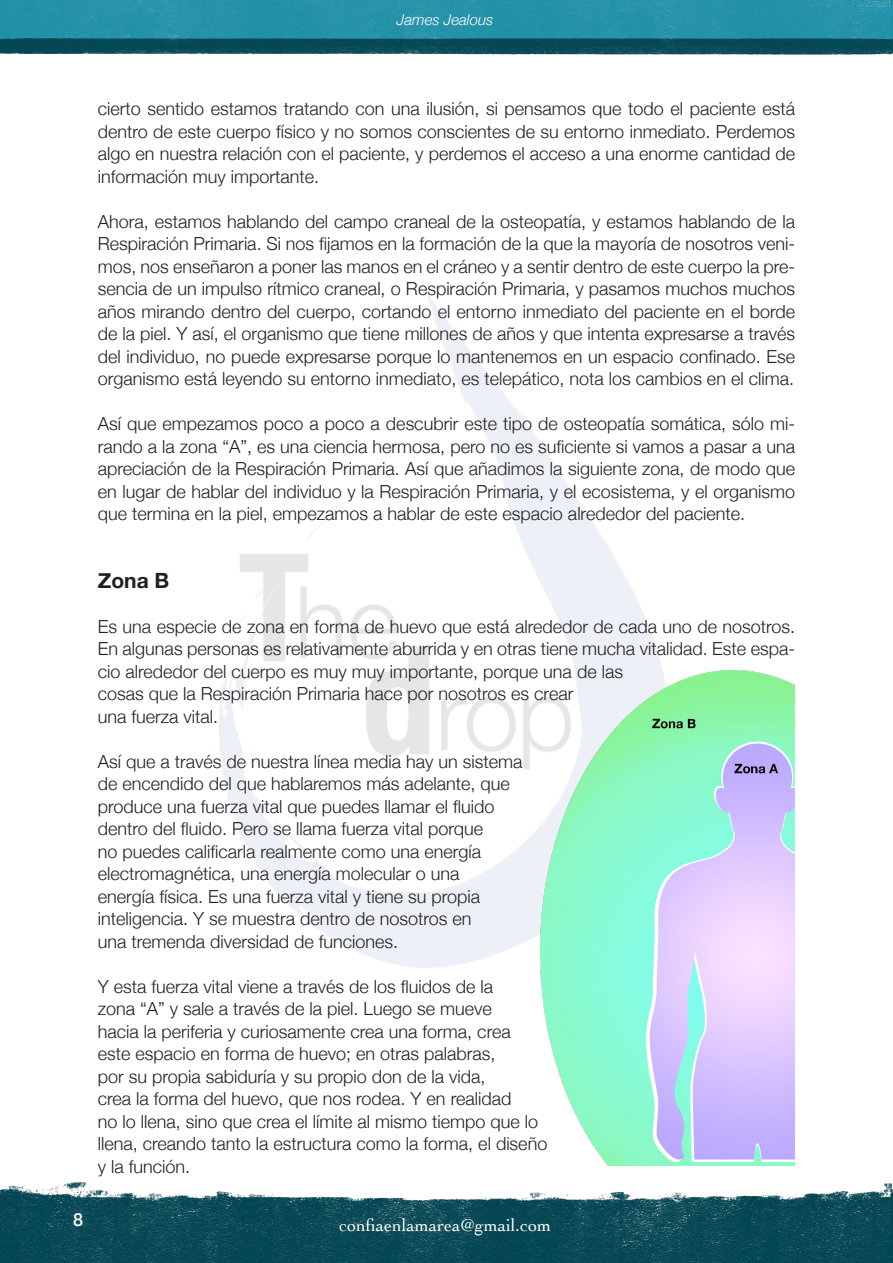
<style>
.page{position:relative;width:893px;height:1263px;background:#fff}
.page>*{position:absolute;margin:0;border:0;box-sizing:border-box;transform-origin:0 0}
.Castellano{font:700 21px "Helvetica Neue";color:#231f20}
.Castellano-2{font:300 18px/22.5px "Helvetica Neue";color:#231f20;text-align:justify}
.t1{font:18px "Cochin";color:#fff}
.t2{font:500 18px "Helvetica Neue";color:#fff}
.t3{font:italic 300 15px "Helvetica Neue";color:#fff}
</style>
<div class="page">
<img style="left:0;top:0;width:893px;height:55px">
<img style="left:0;top:1183px;width:893px;height:80px">
<img style="left:219px;top:292px;width:444px;height:675px">
<img style="left:540px;top:671px;width:254px;height:494px">
<p class="t3" style="left:397px;top:8px;width:98px">James Jealous</p>
<p class="Castellano-2" style="left:98px;top:96px;width:699px">cierto sentido estamos tratando con una ilusión, si pensamos que todo el paciente está dentro de este cuerpo físico y no somos conscientes de su entorno inmediato. Perdemos algo en nuestra relación con el paciente, y perdemos el acceso a una enorme cantidad de información muy importante.</p>
<p class="Castellano-2" style="left:98px;top:209px;width:699px">Ahora, estamos hablando del campo craneal de la osteopatía, y estamos hablando de la Respiración Primaria. Si nos fijamos en la formación de la que la mayoría de nosotros veni&shy;mos, nos enseñaron a poner las manos en el cráneo y a sentir dentro de este cuerpo la pre&shy;sencia de un impulso rítmico craneal, o Respiración Primaria, y pasamos muchos muchos años mirando dentro del cuerpo, cortando el entorno inmediato del paciente en el borde de la piel. Y así, el organismo que tiene millones de años y que intenta expresarse a través del individuo, no puede expresarse porque lo mantenemos en un espacio confinado. Ese organismo está leyendo su entorno inmediato, es telepático, nota los cambios en el clima.</p>
<p class="Castellano-2" style="left:98px;top:411px;width:699px">Así que empezamos poco a poco a descubrir este tipo de osteopatía somática, sólo mi&shy;rando a la zona “A”, es una ciencia hermosa, pero no es suficiente si vamos a pasar a una apreciación de la Respiración Primaria. Así que añadimos la siguiente zona, de modo que en lugar de hablar del individuo y la Respiración Primaria, y el ecosistema, y el organismo que termina en la piel, empezamos a hablar de este espacio alrededor del paciente.</p>
<p class="t2" style="left:73px;top:1205px;width:12px">8</p>
<p class="Castellano" style="left:98px;top:564px;width:73px">Zona B</p>
<p class="Castellano-2" style="left:98px;top:614px;width:699px">Es una especie de zona en forma de huevo que está alrededor de cada uno de nosotros.<br>En algunas personas es relativamente aburrida y en otras tiene mucha vitalidad. Este espa&shy;cio alrededor del cuerpo es muy muy importante, porque una de las</p>
<p class="Castellano-2" style="left:98px;top:681px;width:477px">cosas que la Respiración Primaria hace por nosotros es crear</p>
<p class="Castellano-2" style="left:98px;top:704px;width:122px">una fuerza vital.</p>
<p class="Castellano-2" style="left:98px;top:749px;width:426px">Así que a través de nuestra línea media hay un sistema</p>
<p class="Castellano-2" style="left:98px;top:771px;width:414px">de encendido del que hablaremos más adelante, que</p>
<p class="Castellano-2" style="left:98px;top:794px;width:398px">produce una fuerza vital que puedes llamar el fluido</p>
<p class="Castellano-2" style="left:98px;top:816px;width:387px">dentro del fluido. Pero se llama fuerza vital porque</p>
<p class="Castellano-2" style="left:98px;top:839px;width:385px">no puedes calificarla realmente como una energía</p>
<p class="Castellano-2" style="left:98px;top:861px;width:363px">electromagnética, una energía molecular o una</p>
<p class="Castellano-2" style="left:98px;top:884px;width:384px">energía física. Es una fuerza vital y tiene su propia</p>
<p class="Castellano-2" style="left:98px;top:906px;width:375px">inteligencia. Y se muestra dentro de nosotros en</p>
<p class="Castellano-2" style="left:98px;top:929px;width:302px">una tremenda diversidad de funciones.</p>
<p class="Castellano-2" style="left:98px;top:974px;width:397px">Y esta fuerza vital viene a través de los fluidos de la</p>
<p class="Castellano-2" style="left:98px;top:996px;width:396px">zona “A” y sale a través de la piel. Luego se mueve</p>
<p class="Castellano-2" style="left:98px;top:1019px;width:414px">hacia la periferia y curiosamente crea una forma, crea</p>
<p class="Castellano-2" style="left:98px;top:1041px;width:399px">este espacio en forma de huevo; en otras palabras,</p>
<p class="Castellano-2" style="left:98px;top:1064px;width:389px">por su propia sabiduría y su propio don de la vida,</p>
<p class="Castellano-2" style="left:98px;top:1086px;width:415px">crea la forma del huevo, que nos rodea. Y en realidad</p>
<p class="Castellano-2" style="left:98px;top:1109px;width:442px">no lo llena, sino que crea el límite al mismo tiempo que lo</p>
<p class="Castellano-2" style="left:98px;top:1131px;width:451px">llena, creando tanto la estructura como la forma, el diseño</p>
<p class="Castellano-2" style="left:98px;top:1154px;width:94px">y la función.</p>
<p class="t1" style="left:339px;top:1213px;width:213px">confiaenlamarea@gmail.com</p>
</div>
